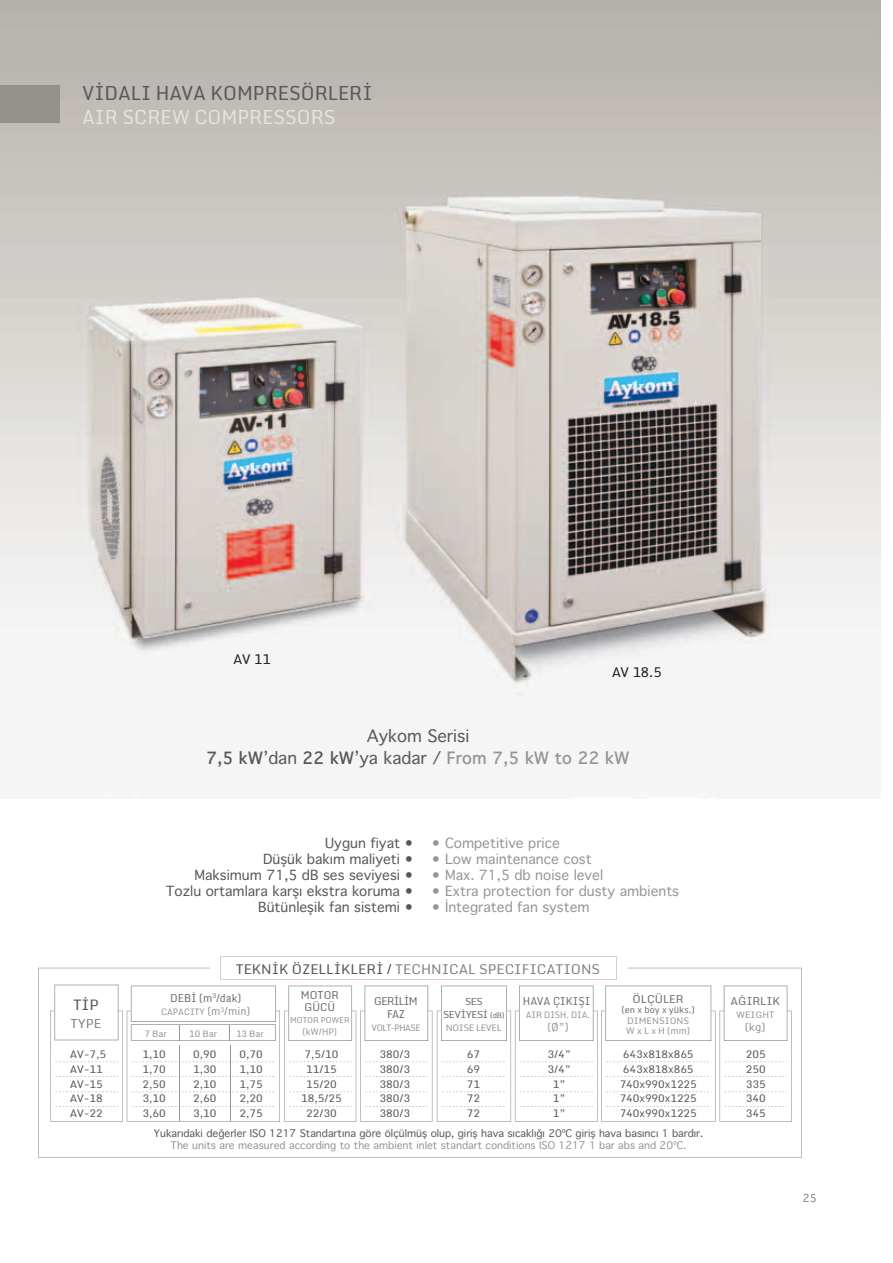
<style>
.page{position:relative;width:893px;height:1263px;background:#fff}
.page>*{position:absolute;margin:0;border:0;box-sizing:border-box;transform-origin:0 0}
.t1{font:19.5px "Monda";color:#57585a;scale:.94 1}
.t2{font:19.5px "Monda";color:#e5e4e2;scale:.94 1}
.t3{font:700 16.5px/21.6px "Thonburi";color:#939598;text-align:center}
.t4{font:14.55px "Monda";color:#57585a}
.t5{font:13.5px/16.2px "Thonburi";color:#57585a;text-align:right}
.t6{font:13.5px "Thonburi";color:#939598}
.t7{font:13.5px "Monda";color:#808285}
.t8{font:13.5px "Monda";letter-spacing:-.03em;color:#231f20}
.t9{font:12.45px "Monda";color:#808285}
.t10{font:10.95px "Monda";color:#6c6d70}
.t11{font:10.95px "Monda";color:#6c6d70;scale:.93 1}
.t12{font:10.95px/13.2px "Monda";letter-spacing:-.06em;color:#6c6d70;text-align:center;scale:.93 1}
.t13{font:10.95px "Monda";color:#6c6d70;scale:.92 1}
.t14{font:10.95px/12px "Monda";color:#6c6d70;text-align:center;scale:.94 1}
.t15{font:10.95px "Monda";color:#939598}
.t16{font:10.95px "Monda";color:#939598;scale:.92 1}
.t17{font:10.5px/14.7px "Monda";color:#57585a;text-align:justify}
.t18{font:10.5px/14.7px "Monda";letter-spacing:-.065em;color:#57585a}
.t19{font:10.5px "Thonburi";color:#808285}
.t20{font:10.2px "Thonburi";color:#57585a}
.t21{font:10.2px "Thonburi";color:#939598}
.t22{font:9.75px/13.2px "Monda";letter-spacing:-.04em;color:#6c6d70;text-align:center}
.t23{font:9px/10.5px "Monda";color:#939598}
.t24{font:9px "Monda";color:#939598;scale:.93 1}
.t25{font:9px "Monda";color:#6c6d70}
.t26{font:9px "Monda";color:#939598;scale:.92 1}
.t27{font:9px "Monda";letter-spacing:-.06em;color:#939598;scale:.93 1}
.t28{font:9px "Monda";letter-spacing:-.04em;color:#939598}
.t29{font:9px "Monda";color:#939598;scale:.94 1}
.t30{font:8.25px "Monda";color:#939598;scale:.94 1}
.s1{font-weight:400;color:#57585a}
.s2{color:#565759}
.s3{font-weight:400;color:#565759}
.s4{color:#57585a}
.s5{font-size:10.95px}
.s6{font-size:7.5px}
</style>
<div class="page">
<img style="left:0;top:0;width:880px;height:799px">
<svg style="left:38px;top:968px;width:764px;height:190px"></svg>
<svg style="left:50px;top:956px;width:742px;height:166px"></svg>
<div style="left:0;top:86px;width:60px;height:37px;background:#95928b"></div>
<h1 class="t1" style="left:82px;top:80px;width:310px">VİDALI HAVA KOMPRESÖRLERİ</h1>
<h1 class="t2" style="left:82px;top:104px;width:271px">AIR SCREW COMPRESSORS</h1>
<h3 class="t4" style="left:73px;top:995px;width:27px">TİP</h3>
<p class="t9" style="left:71px;top:1015px;width:33px">TYPE</p>
<p class="t18" style="left:70px;top:1047px;width:38px">AV-7,5<br>AV-11<br>AV-15<br>AV-18<br>AV-22</p>
<p class="t8" style="left:233px;top:650px;width:39px">AV 11</p>
<p class="t8" style="left:612px;top:663px;width:51px">AV 18.5</p>
<h2 class="t3" style="left:206px;top:725px;width:425px"><span class="s1">Aykom Serisi<br></span><span class="s2">7,5 kW</span><span class="s3">’dan</span> <span class="s2">22 kW</span><span class="s3">’ya kadar /</span> From 7,5 kW to 22 kW</h2>
<p class="t5" style="left:166px;top:834px;width:249px">Uygun fiyat •<br>Düşük bakım maliyeti •<br>Maksimum 71,5 dB ses seviyesi •<br>Tozlu ortamlara karşı ekstra koruma •<br>Bütünleşik fan sistemi •</p>
<p class="t6" style="left:432px;top:831px;width:130px">• Competitive price</p>
<p class="t6" style="left:432px;top:848px;width:162px">• Low maintenance cost</p>
<p class="t6" style="left:432px;top:864px;width:173px">• Max. 71,5 db noise level</p>
<p class="t6" style="left:432px;top:880px;width:249px">• Extra protection for dusty ambients</p>
<p class="t6" style="left:432px;top:896px;width:160px">• İntegrated fan system</p>
<p class="t7" style="left:236px;top:960px;width:366px"><span class="s4">TEKNİK ÖZELLİKLERİ /</span> TECHNICAL SPECIFICATIONS</p>
<p class="t14" style="left:301px;top:990px;width:42px">MOTOR<br>GÜCÜ</p>
<p class="t30" style="left:290px;top:1015px;width:65px">MOTOR POWER</p>
<p class="t11" style="left:170px;top:990px;width:78px">DEBİ (m<sup>3</sup>/dak)</p>
<p class="t24" style="left:161px;top:1006px;width:97px">CAPACITY <span class="s5">(m</span><sup>3</sup><span class="s5">/min)</span></p>
<p class="t17" style="left:143px;top:1047px;width:25px">1,10<br>1,70<br>2,50<br>3,10<br>3,60</p>
<p class="t17" style="left:193px;top:1047px;width:25px">0,90<br>1,30<br>2,10<br>2,60<br>3,10</p>
<p class="t17" style="left:240px;top:1047px;width:25px">0,70<br>1,10<br>1,75<br>2,20<br>2,75</p>
<p class="t17" style="left:301px;top:1047px;width:42px;text-align:center">7,5/10<br>11/15<br>15/20<br>18,5/25<br>22/30</p>
<p class="t10" style="left:633px;top:991px;width:53px">ÖLÇÜLER</p>
<p class="t25" style="left:621px;top:1004px;width:75px">(en x boy x yüks.)</p>
<p class="t23" style="left:626px;top:1015px;width:66px">DIMENSIONS<br>W x L x H (mm)</p>
<p class="t17" style="left:620px;top:1047px;width:79px;text-align:center">643x818x865<br>643x818x865<br>740x990x1225<br>740x990x1225<br>740x990x1225</p>
<p class="t20" style="left:154px;top:1125px;width:551px">Yukarıdaki değerler ISO 1217 Standartına göre ölçülmüş olup, giriş hava sıcaklığı 20ºC giriş hava basıncı 1 bardır.</p>
<p class="t21" style="left:170px;top:1137px;width:518px">The units are measured according to the ambient inlet standart conditions ISO 1217 1 bar abs and 20ºC.</p>
<p class="t12" style="left:374px;top:994px;width:48px">GERİLİM<br>FAZ</p>
<p class="t27" style="left:371px;top:1022px;width:54px">VOLT-PHASE</p>
<p class="t17" style="left:380px;top:1047px;width:32px">380/3<br>380/3<br>380/3<br>380/3<br>380/3</p>
<p class="t13" style="left:523px;top:993px;width:75px">HAVA ÇIKIŞI</p>
<p class="t26" style="left:526px;top:1009px;width:71px">AIR DISH. DIA.</p>
<p class="t16" style="left:547px;top:1020px;width:24px">(Ø”)</p>
<p class="t17" style="left:548px;top:1047px;width:25px;text-align:center">3/4”<br>3/4”<br>1”<br>1”<br>1”</p>
<p class="t22" style="left:443px;top:995px;width:63px">SES<br>SEVİYESİ <span class="s6">(dB)</span></p>
<p class="t28" style="left:446px;top:1022px;width:57px">NOISE LEVEL</p>
<p class="t17" style="left:467px;top:1047px;width:15px">67<br>69<br>71<br>72<br>72</p>
<p class="t23" style="left:144px;top:1028px;width:24px">7 Bar</p>
<p class="t23" style="left:189px;top:1028px;width:30px">10 Bar</p>
<p class="t23" style="left:236px;top:1028px;width:30px">13 Bar</p>
<p class="t29" style="left:303px;top:1026px;width:38px">(kW/HP)</p>
<p class="t10" style="left:730px;top:993px;width:51px">AĞIRLIK</p>
<p class="t23" style="left:736px;top:1010px;width:40px">WEIGHT</p>
<p class="t15" style="left:745px;top:1020px;width:22px">(kg)</p>
<p class="t17" style="left:746px;top:1047px;width:21px">205<br>250<br>335<br>340<br>345</p>
<p class="t19" style="left:803px;top:1189px;width:15px">25</p>
</div>
